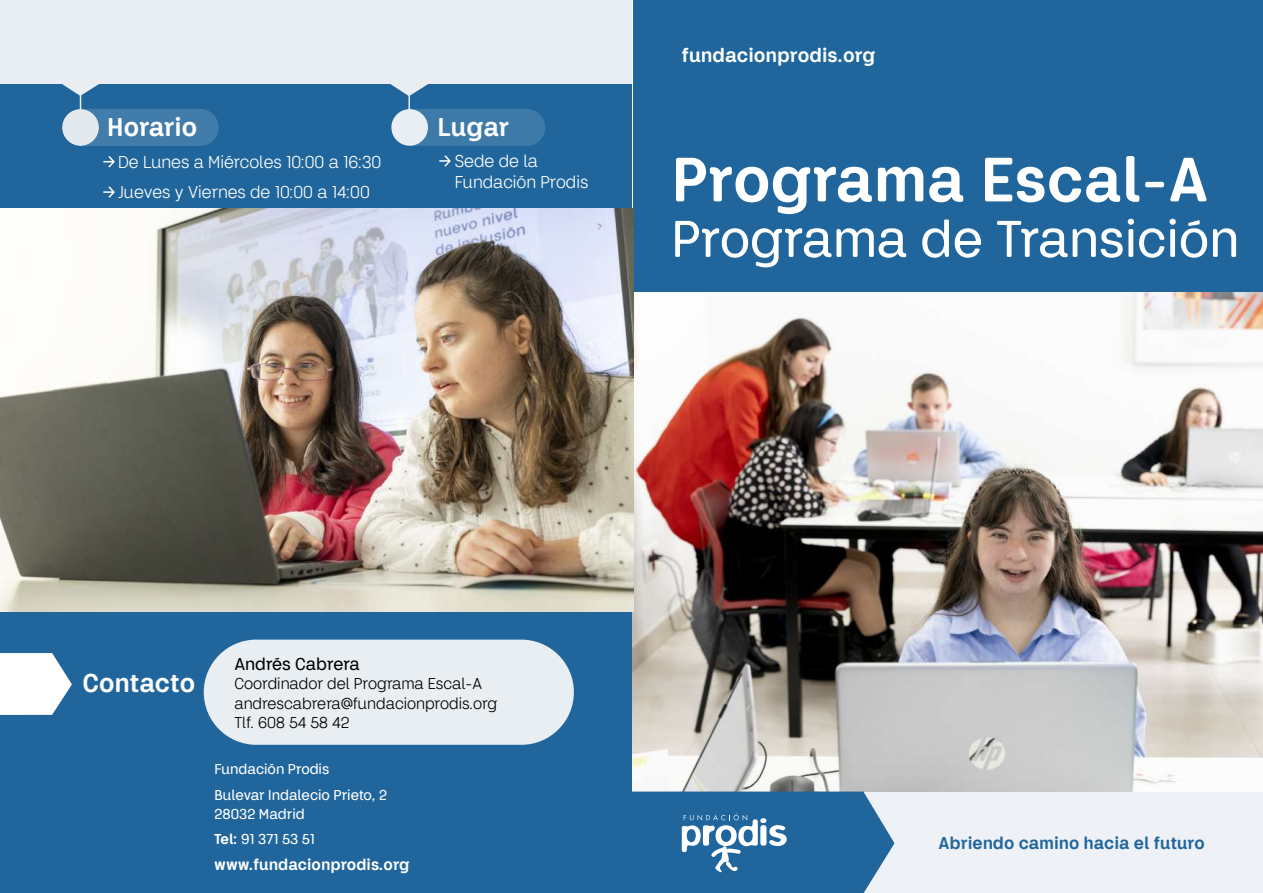
<style>
.page{position:relative;width:1263px;height:893px;background:#fff}
.page>*{position:absolute;margin:0;border:0;box-sizing:border-box;transform-origin:0 0}
.t1{font:700 65.4px "Keymer Radius";color:#fff}
.t2{font:500 54px "Keymer Radius";color:#fff}
.t3{font:700 27px "Keymer Radius";color:#fff}
.t4{font:700 20.4px "Keymer Radius";color:#fff}
.t5{font:18px/30px "Keymer Radius";color:#fff}
.t6{font:700 18px "Keymer Radius";color:#20669c}
.t7{font:500 18px "Keymer Radius";color:#000}
.t8{font:16.5px/19.5px "Keymer Radius";color:#000}
.t9{font:700 16.5px "Keymer Radius";color:#fff}
.t10{font:500 15px/25.5px "Keymer Radius";color:#fff}
.t11{font:9px "Aeonik";color:#fff}
.s1{font-weight:700}
</style>
<div class="page">
<img style="left:632px;top:291px;width:631px;height:501px">
<div style="left:1px;top:0;width:631px;height:893px;background:#20669c"></div>
<div style="left:634px;top:0;width:629px;height:291px;background:#20669c"></div>
<img style="left:0;top:209px;width:634px;height:403px">
<div style="left:630px;top:792px;width:633px;height:101px;background:#eef2f7"></div>
<svg style="left:630px;top:791px;width:264px;height:102px;background:#3876a7"></svg>
<svg style="left:0;top:653px;width:72px;height:62px;background:#dfe9f1"></svg>
<div style="left:204px;top:640px;width:370px;height:105px;background:#e9eef2;border-radius:53px"></div>
<svg style="left:103px;top:156px;width:12px;height:11px"></svg>
<svg style="left:439px;top:155px;width:12px;height:12px"></svg>
<div style="left:1px;top:0;width:631px;height:84px;background:#e9eef4"></div>
<svg style="left:62px;top:84px;width:37px;height:12px"></svg>
<svg style="left:390px;top:84px;width:38px;height:12px"></svg>
<hr style="left:80px;top:0;width:1px;height:146px;background:#e9eef2">
<div style="left:64px;top:109px;width:155px;height:37px;background:#417caa;border-radius:19px"></div>
<div style="left:62px;top:109px;width:37px;height:37px;background:#e4e9ed;border-radius:50%"></div>
<hr style="left:408px;top:14px;width:2px;height:120px;background:#e9eef2">
<div style="left:394px;top:109px;width:151px;height:37px;background:#3d7aa8;border-radius:18px"></div>
<div style="left:391px;top:109px;width:37px;height:37px;background:#e9eef4;border-radius:50%"></div>
<svg style="left:103px;top:186px;width:12px;height:12px"></svg>
<h3 class="t3" style="left:107px;top:112px;width:92px">Horario</h3>
<p class="t5" style="left:118px;top:147px;width:265px">De Lunes a Miércoles 10:00 a 16:30<br>Jueves y Viernes de 10:00 a 14:00</p>
<h3 class="t3" style="left:437px;top:112px;width:73px">Lugar</h3>
<p class="t5" style="left:455px;top:151px;width:135px;line-height:21px">Sede de la<br>Fundación Prodis</p>
<p class="t4" style="left:682px;top:44px;width:195px">fundacionprodis.org</p>
<h1 class="t1" style="left:671px;top:145px;width:539px">Programa Escal-A</h1>
<h2 class="t2" style="left:671px;top:210px;width:569px">Programa de Transición</h2>
<h3 class="t3" style="left:82px;top:669px;width:114px">Contacto</h3>
<p class="t7" style="left:234px;top:654px;width:127px">Andrés Cabrera</p>
<p class="t8" style="left:234px;top:674px;width:265px">Coordinador del Programa Escal-A andrescabrera@fundacionprodis.org<br>Tlf. 608 54 58 42</p>
<p class="t11" style="left:458px;top:686px;width:5px">›</p>
<p class="t10" style="left:214px;top:757px;width:174px">Fundación Prodis<br>Bulevar Indalecio Prieto, 2</p>
<p class="t10" style="left:214px;top:802px;width:102px;line-height:25px">28032 Madrid<br><span class="s1">Tel:</span> 91 371 53 51</p>
<p class="t9" style="left:214px;top:855px;width:197px">www.fundacionprodis.org</p>
<p class="t6" style="left:938px;top:833px;width:268px">Abriendo camino hacia el futuro</p>
</div>
